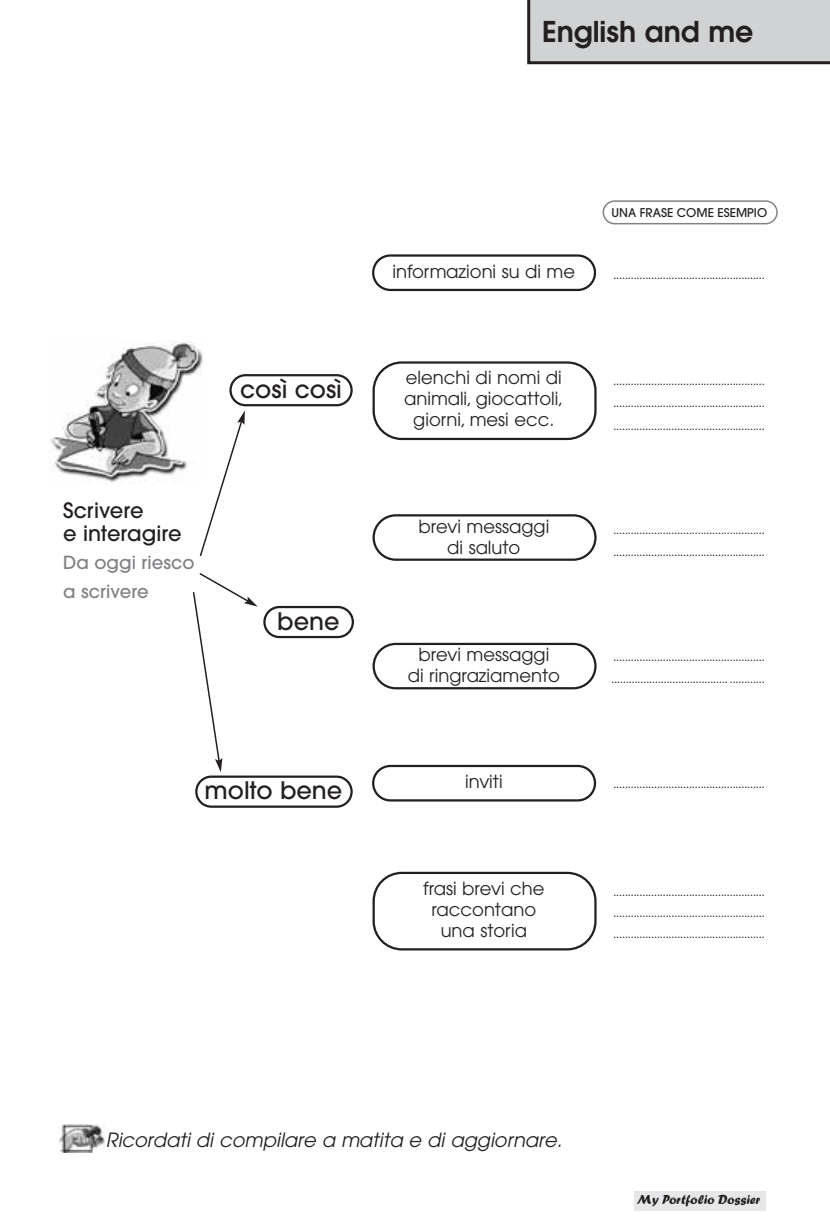
<style>
.page{position:relative;width:830px;height:1221px;background:#fff}
.page>*{position:absolute;margin:0;border:0;box-sizing:border-box;transform-origin:0 0}
.t1{font:600 28.5px "Avant Garde";color:#231f20}
.t2{font:500 24px "Avant Garde";color:#231f20}
.t3{font:500 21px/22.5px "Avant Garde";color:#231f20}
.t4{font:italic 19.5px "Avant Garde";color:#231f20}
.t5{font:18px/21px "Avant Garde";color:#231f20;text-align:center}
.t6{font:500 18px/28.5px "Avant Garde";color:#808285}
.t7{font:13.5px "Forte";color:#231f20}
.t8{font:500 12px "Avant Garde";color:#231f20}
.t9{font:500 10.5px/22.5px "Avant Garde";color:#231f20;text-align:justify}
</style>
<div class="page">
<div style="left:634px;top:1191px;width:131px;height:19px;background:#e6e7e9"></div>
<div style="left:527px;top:0;width:302px;height:64px;background:#d1d2d4"></div>
<svg style="left:602px;top:200px;width:175px;height:24px"></svg>
<svg style="left:372px;top:361px;width:224px;height:79px"></svg>
<svg style="left:372px;top:514px;width:224px;height:47px"></svg>
<svg style="left:372px;top:642px;width:224px;height:47px"></svg>
<svg style="left:372px;top:871px;width:224px;height:79px"></svg>
<svg style="left:372px;top:254px;width:224px;height:37px"></svg>
<svg style="left:372px;top:764px;width:224px;height:37px"></svg>
<svg style="left:199px;top:374px;width:153px;height:182px"></svg>
<svg style="left:192px;top:573px;width:162px;height:234px"></svg>
<div style="left:42px;top:313px;width:166px;height:171px;background:#fff"></div>
<img style="left:50px;top:340px;width:153px;height:143px">
<img style="left:60px;top:1124px;width:44px;height:27px">
<h1 class="t1" style="left:541px;top:21px;width:213px">English and me</h1>
<h3 class="t3" style="left:63px;top:501px;width:120px">Scrivere<br>e interagire</h3>
<h3 class="t6" style="left:63px;top:550px;width:133px">Da oggi riesco a scrivere</h3>
<h2 class="t2" style="left:240px;top:380px;width:103px">così così</h2>
<h2 class="t2" style="left:277px;top:612px;width:64px">bene</h2>
<h2 class="t2" style="left:204px;top:781px;width:139px">molto bene</h2>
<h3 class="t5" style="left:392px;top:262px;width:184px">informazioni su di me</h3>
<h3 class="t5" style="left:404px;top:369px;width:160px">elenchi di nomi di animali, giocattoli, giorni, mesi ecc.</h3>
<h3 class="t5" style="left:418px;top:517px;width:132px">brevi messaggi di saluto</h3>
<h3 class="t5" style="left:407px;top:645px;width:154px">brevi messaggi<br>di ringraziamento</h3>
<h3 class="t5" style="left:465px;top:772px;width:39px">inviti</h3>
<h3 class="t5" style="left:423px;top:879px;width:123px">frasi brevi che raccontano una storia</h3>
<p class="t8" style="left:611px;top:208px;width:157px">UNA FRASE COME ESEMPIO</p>
<p class="t9" style="left:613px;top:264px;width:153px">....................................................</p>
<p class="t9" style="left:613px;top:370px;width:153px">.................................................... .................................................... ....................................................</p>
<p class="t9" style="left:613px;top:519px;width:153px">.................................................... ....................................................</p>
<p class="t9" style="left:611px;top:646px;width:155px">.................................................... ........................................ ............</p>
<p class="t9" style="left:613px;top:774px;width:153px">....................................................</p>
<p class="t9" style="left:613px;top:882px;width:153px;line-height:21px">.................................................... .................................................... ....................................................</p>
<h3 class="t4" style="left:106px;top:1132px;width:461px">Ricordati di compilare a matita e di aggiornare.</h3>
<p class="t7" style="left:637px;top:1194px;width:124px">My Portfolio Dossier</p>
</div>
